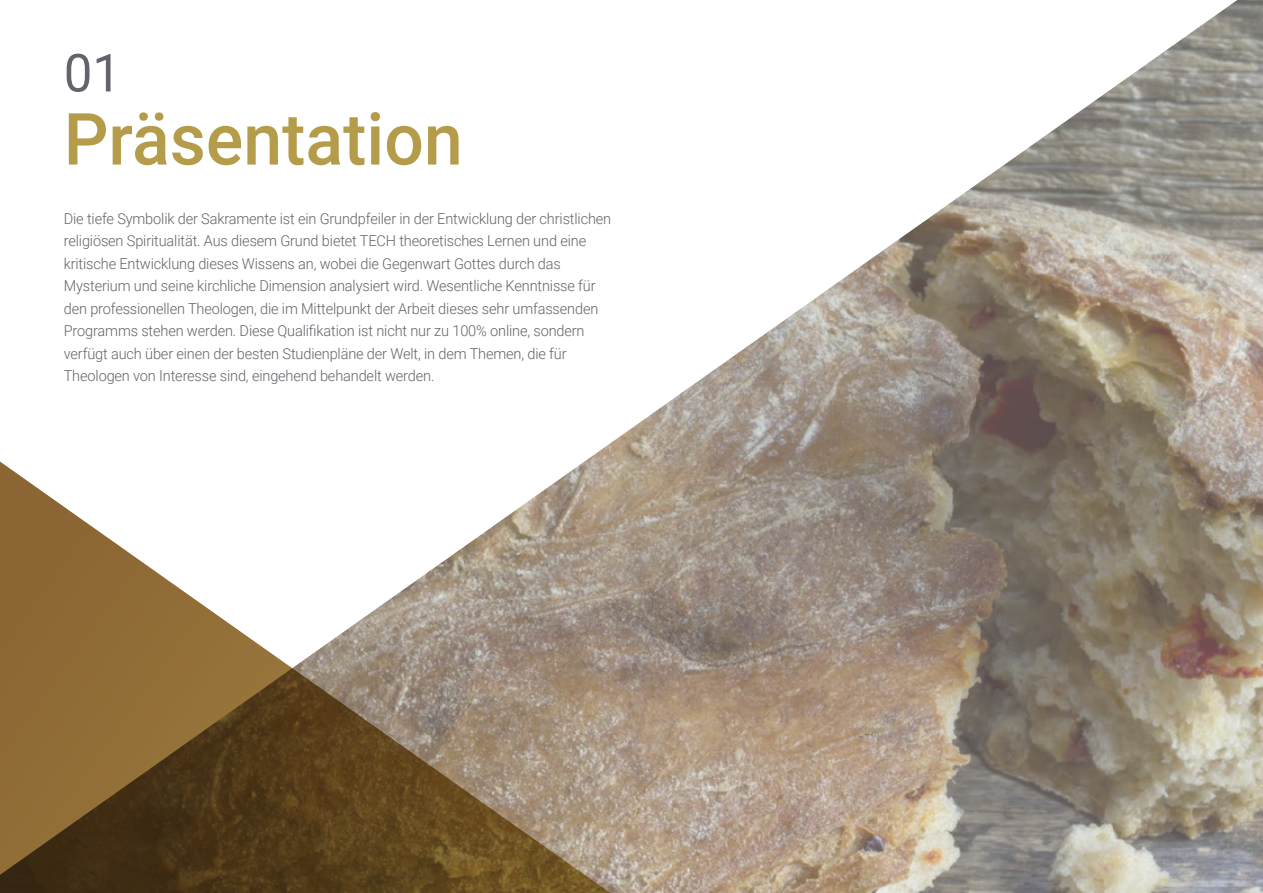
<style>
.page{position:relative;width:1263px;height:893px;background:#fff}
.page>*{position:absolute;margin:0;border:0;box-sizing:border-box;transform-origin:0 0}
.t1{font:500 72px "Roboto";color:#b49c4b}
.t2{font:52.5px "Roboto";color:#61646a}
.t3{font:300 15px/22.5px "Roboto";letter-spacing:-.01em;color:#61646a}
</style>
<div class="page">
<img style="left:607px;top:0;width:656px;height:893px">
<svg style="left:0;top:446px;width:640px;height:447px"></svg>
<h2 class="t2" style="left:64px;top:36px;width:59px">01</h2>
<h1 class="t1" style="left:64px;top:89px;width:400px">Präsentation</h1>
<p class="t3" style="left:64px;top:207px;width:549px">Die tiefe Symbolik der Sakramente ist ein Grundpfeiler in der Entwicklung der christlichen religiösen Spiritualität. Aus diesem Grund bietet TECH theoretisches Lernen und eine kritische Entwicklung dieses Wissens an, wobei die Gegenwart Gottes durch das Mysterium und seine kirchliche Dimension analysiert wird. Wesentliche Kenntnisse für den professionellen Theologen, die im Mittelpunkt der Arbeit dieses sehr umfassenden Programms stehen werden. Diese Qualifikation ist nicht nur zu 100% online, sondern verfügt auch über einen der besten Studienpläne der Welt, in dem Themen, die für Theologen von Interesse sind, eingehend behandelt werden.</p>
</div>
